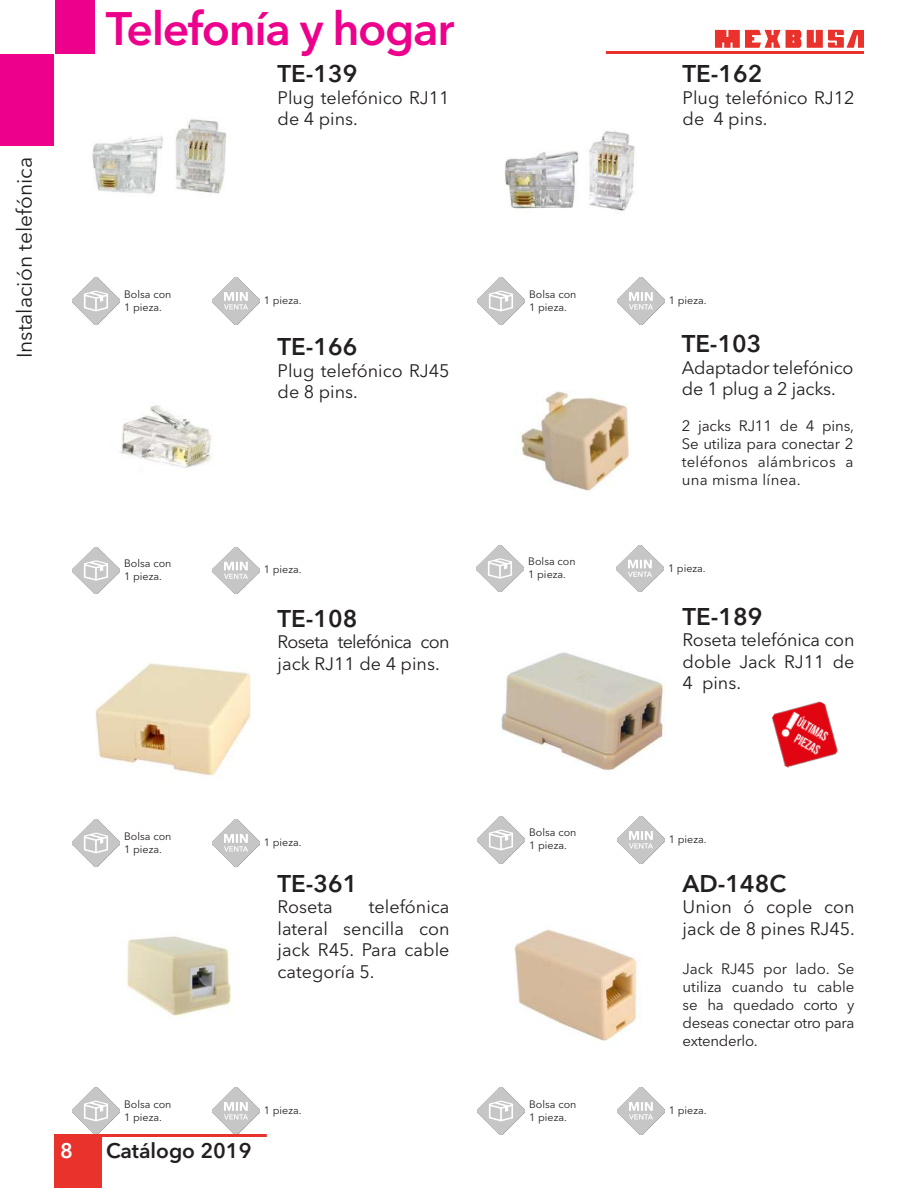
<style>
.page{position:relative;width:918px;height:1188px;background:#fff}
.page>*{position:absolute;margin:0;border:0;box-sizing:border-box;transform-origin:0 0}
.t1{font:600 46.5px "Avenir Next LT Pro";letter-spacing:-.03em;color:#ec008c}
.t2{font:600 24px "Avenir Next LT Pro";color:#231f20}
.t3{font:21px "Avenir Next LT Pro";color:#231f20}
.t4{font:600 21px "Avenir Next LT Pro";color:#231f20}
.t5{font:600 21px "Avenir Next LT Pro";color:#fff}
.t6{font:18px/21.6px "Avenir Next LT Pro";color:#231f20}
.t7{font:18px/21.6px "Avenir Next LT Pro";letter-spacing:-.04em;color:#231f20}
.t8{font:15px/18px "Avenir Next LT Pro";letter-spacing:-.01em;color:#231f20;text-align:justify}
.t9{font:10.65px/12.9px "Avenir Next LT Pro";color:#231f20}
</style>
<div class="page">
<img style="left:520px;top:391px;width:109px;height:101px">
<img style="left:120px;top:405px;width:93px;height:63px">
<img style="left:92px;top:119px;width:146px;height:159px">
<img style="left:94px;top:936px;width:144px;height:152px">
<img style="left:95px;top:663px;width:156px;height:113px">
<img style="left:501px;top:652px;width:164px;height:118px">
<img style="left:499px;top:131px;width:144px;height:147px">
<img style="left:514px;top:930px;width:127px;height:111px">
<img style="left:477px;top:545px;width:47px;height:47px">
<img style="left:73px;top:547px;width:47px;height:47px">
<img style="left:73px;top:278px;width:47px;height:47px">
<img style="left:73px;top:1088px;width:47px;height:46px">
<img style="left:73px;top:820px;width:47px;height:47px">
<img style="left:478px;top:816px;width:47px;height:47px">
<img style="left:478px;top:278px;width:47px;height:47px">
<img style="left:478px;top:1088px;width:47px;height:46px">
<img style="left:617px;top:545px;width:46px;height:47px">
<img style="left:212px;top:547px;width:47px;height:47px">
<img style="left:212px;top:278px;width:47px;height:47px">
<img style="left:212px;top:1088px;width:47px;height:46px">
<img style="left:212px;top:820px;width:47px;height:47px">
<img style="left:617px;top:816px;width:47px;height:47px">
<img style="left:617px;top:278px;width:47px;height:47px">
<img style="left:617px;top:1088px;width:47px;height:46px">
<img style="left:771px;top:701px;width:67px;height:67px">
<div style="left:0;top:54px;width:54px;height:91px;background:#ec008c"></div>
<div style="left:55px;top:0;width:39px;height:54px;background:#ec008c"></div>
<svg style="left:715px;top:30px;width:149px;height:18px"></svg>
<div style="left:54px;top:1134px;width:47px;height:54px;background:#e9322c"></div>
<hr style="left:101px;top:1134px;width:166px;height:3px;background:#e9322c">
<hr style="left:606px;top:51px;width:258px;height:3px;background:#e9322c">
<p class="t3" style="left:12px;top:358px;width:203px;rotate:-90deg">Instalación telefónica</p>
<h1 class="t1" style="left:106px;top:1px;width:350px">Telefonía y hogar</h1>
<p class="t9" style="left:124px;top:288px;width:49px">Bolsa con<br>1 pieza.</p>
<h2 class="t2" style="left:278px;top:59px;width:81px">TE-139</h2>
<p class="t6" style="left:278px;top:86px;width:173px">Plug telefónico RJ11 de 4 pins.</p>
<p class="t9" style="left:264px;top:294px;width:39px">1 pieza.</p>
<h2 class="t2" style="left:278px;top:332px;width:81px">TE-166</h2>
<p class="t6" style="left:278px;top:360px;width:173px">Plug telefónico RJ45 de 8 pins.</p>
<p class="t9" style="left:529px;top:288px;width:49px">Bolsa con<br>1 pieza.</p>
<h2 class="t2" style="left:683px;top:59px;width:81px">TE-162</h2>
<p class="t6" style="left:683px;top:86px;width:173px">Plug telefónico RJ12 de 4 pins.</p>
<p class="t9" style="left:669px;top:294px;width:39px">1 pieza.</p>
<h2 class="t2" style="left:682px;top:329px;width:81px">TE-103</h2>
<p class="t6" style="left:682px;top:356px;width:173px">Adaptador telefónico de 1 plug a 2 jacks.</p>
<p class="t8" style="left:682px;top:417px;width:174px">2 jacks RJ11 de 4 pins, Se utiliza para conectar 2 teléfonos alámbricos a una misma línea.</p>
<p class="t9" style="left:124px;top:557px;width:49px">Bolsa con<br>1 pieza.</p>
<p class="t9" style="left:528px;top:555px;width:49px">Bolsa con<br>1 pieza.</p>
<p class="t9" style="left:264px;top:563px;width:39px">1 pieza.</p>
<p class="t9" style="left:668px;top:561px;width:39px">1 pieza.</p>
<h2 class="t2" style="left:278px;top:604px;width:81px">TE-108</h2>
<p class="t7" style="left:278px;top:631px;width:173px">Roseta telefónica con jack RJ11 de 4 pins.</p>
<h2 class="t2" style="left:683px;top:602px;width:81px">TE-189</h2>
<p class="t6" style="left:683px;top:629px;width:173px;text-align:justify">Roseta telefónica con doble Jack RJ11 de 4 pins.</p>
<p class="t9" style="left:124px;top:830px;width:49px">Bolsa con<br>1 pieza.</p>
<p class="t9" style="left:529px;top:826px;width:49px">Bolsa con<br>1 pieza.</p>
<p class="t9" style="left:264px;top:836px;width:39px">1 pieza.</p>
<p class="t9" style="left:669px;top:833px;width:39px">1 pieza.</p>
<h2 class="t2" style="left:278px;top:869px;width:81px">TE-361</h2>
<p class="t6" style="left:278px;top:896px;width:57px">Roseta</p>
<p class="t6" style="left:278px;top:896px;width:173px;text-align:justify;text-indent:91px">telefónica lateral sencilla con jack R45. Para cable categoría 5.</p>
<p class="t9" style="left:124px;top:1097px;width:49px">Bolsa con<br>1 pieza.</p>
<p class="t5" style="left:60px;top:1137px;width:14px">8</p>
<p class="t4" style="left:106px;top:1137px;width:147px">Catálogo 2019</p>
<p class="t9" style="left:264px;top:1104px;width:39px">1 pieza.</p>
<p class="t9" style="left:529px;top:1097px;width:49px">Bolsa con<br>1 pieza.</p>
<h2 class="t2" style="left:683px;top:869px;width:105px">AD-148C</h2>
<p class="t6" style="left:683px;top:896px;width:174px">Union ó cople con jack de 8 pines RJ45.</p>
<p class="t8" style="left:683px;top:960px;width:173px">Jack RJ45 por lado. Se utiliza cuando tu cable se ha quedado corto y deseas conectar otro para extenderlo.</p>
<p class="t9" style="left:669px;top:1104px;width:39px">1 pieza.</p>
</div>
